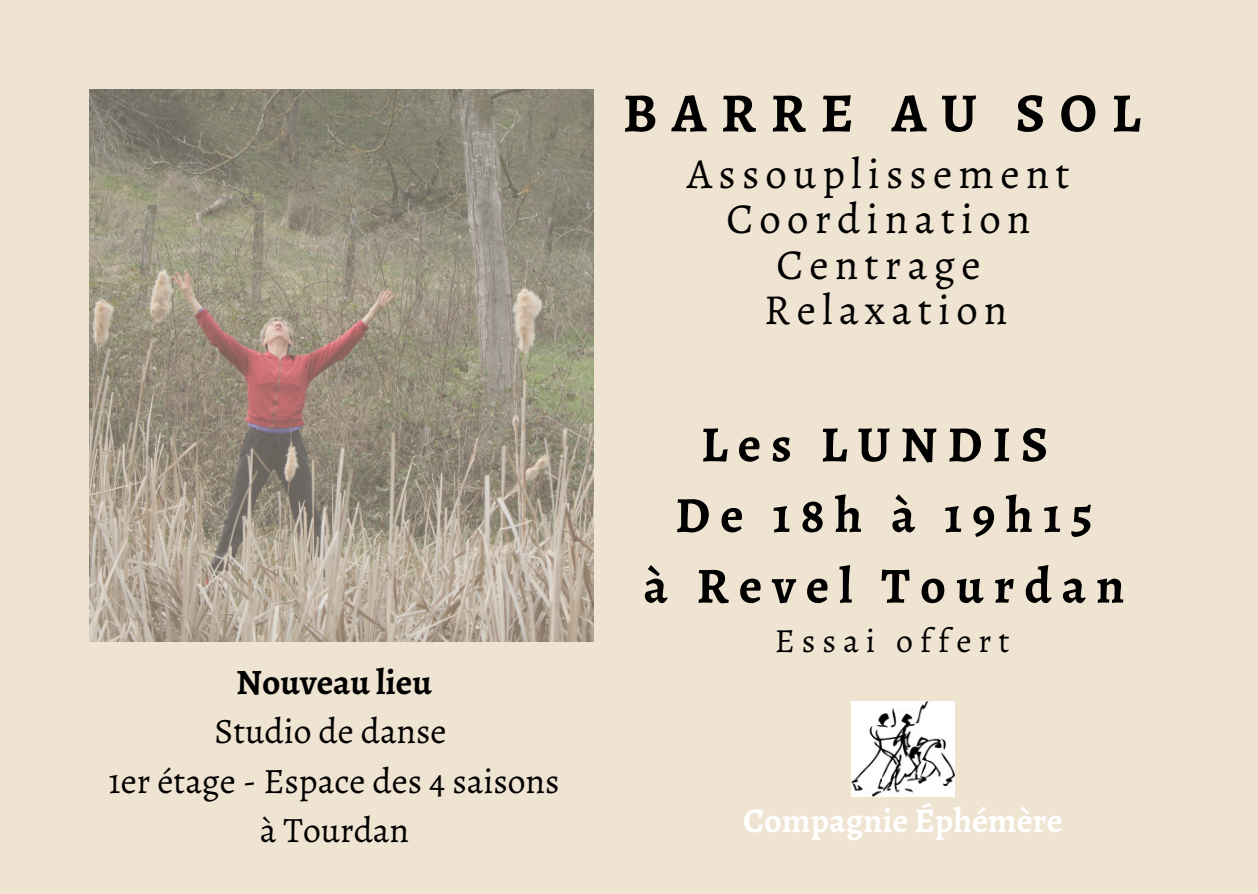
<style>
.page{position:relative;width:1258px;height:894px;background:#fff}
.page>*{position:absolute;margin:0;border:0;box-sizing:border-box;transform-origin:0 0}
.t1{font:700 55.2px "Alegreya";letter-spacing:.26em;color:#000}
.t2{font:700 50.4px "Alegreya";letter-spacing:.2em;color:#000}
.t3{font:42.9px "Alegreya";letter-spacing:.145em;color:#000}
.t4{font:35.7px "Alegreya";color:#000}
.t5{font:700 35.7px "Alegreya";color:#000}
.t6{font:700 34.5px "Alegreya";color:#fff}
.t7{font:33.9px "Alegreya";letter-spacing:.205em;color:#000}
</style>
<div class="page">
<div style="left:0;top:0;width:1258px;height:893px;background:#efe3d1"></div>
<img style="left:851px;top:701px;width:103px;height:95px">
<img style="left:89px;top:89px;width:504px;height:552px">
<p class="t5" style="left:236px;top:657px;width:197px">Nouveau lieu</p>
<p class="t4" style="left:215px;top:706px;width:233px">Studio de danse</p>
<p class="t4" style="left:109px;top:756px;width:452px">1er étage - Espace des 4 saisons</p>
<p class="t4" style="left:260px;top:805px;width:151px">à Tourdan</p>
<p class="t1" style="left:623px;top:75px;width:519px">BARRE AU SOL</p>
<p class="t3" style="left:687px;top:144px;width:384px">Assouplissement</p>
<p class="t3" style="left:726px;top:189px;width:305px">Coordination</p>
<p class="t3" style="left:776px;top:235px;width:206px">Centrage</p>
<p class="t3" style="left:764px;top:280px;width:245px">Relaxation</p>
<p class="t2" style="left:701px;top:410px;width:349px">Les LUNDIS</p>
<p class="t2" style="left:675px;top:480px;width:419px">De 18h à 19h15</p>
<p class="t2" style="left:643px;top:551px;width:482px">à Revel Tourdan</p>
<p class="t7" style="left:775px;top:617px;width:236px">Essai offert</p>
<p class="t6" style="left:743px;top:796px;width:321px">Compagnie Éphémère</p>
</div>
